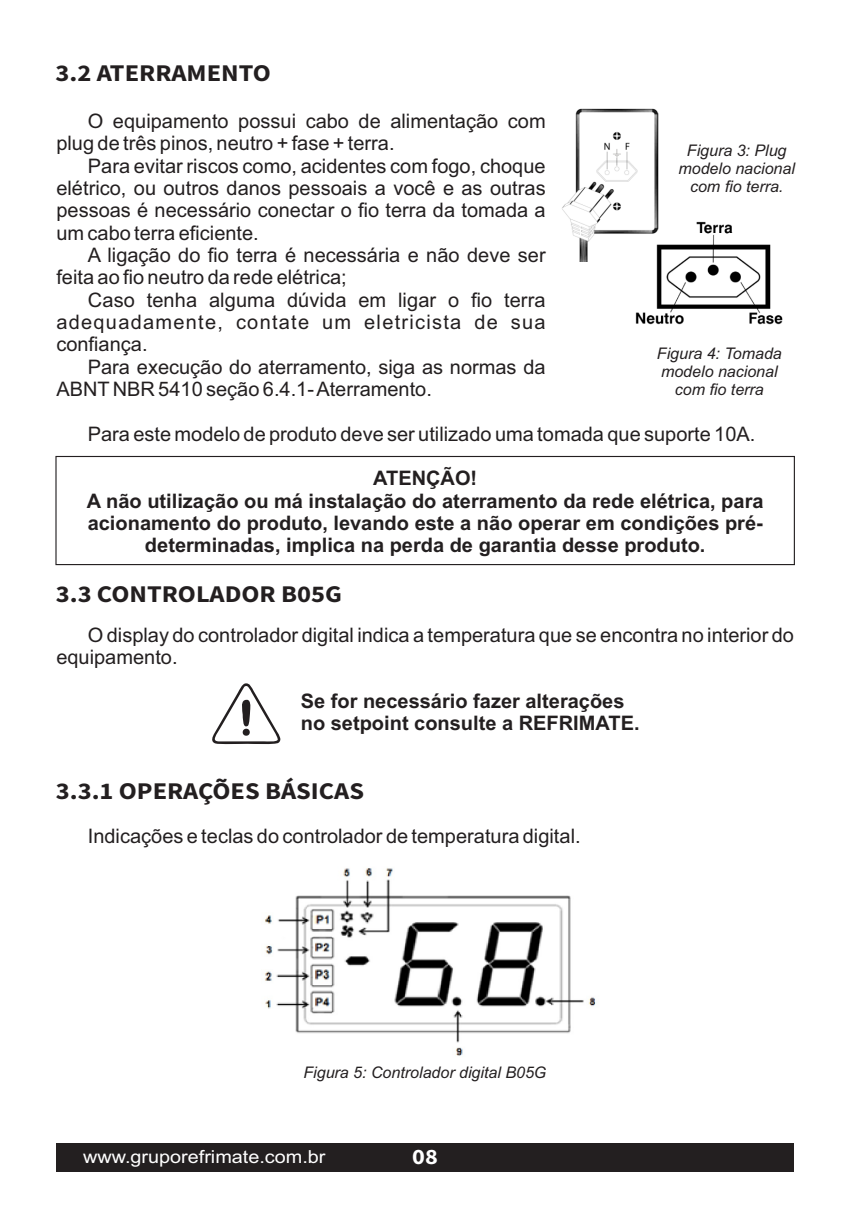
<style>
.page{position:relative;width:851px;height:1208px;background:#fff}
.page>*{position:absolute;margin:0;border:0;box-sizing:border-box;transform-origin:0 0}
.t1{font:700 24px "Source Sans Pro";color:#231f20;scale:1.1 1}
.t2{font:700 22px "Source Sans Pro";color:#fff;scale:1.1 1}
.t3{font:20px/22.4px "Arial";color:#231f20}
.t4{font:700 20px/22.4px "Arial";color:#231f20}
.t5{font:18px "Arial";color:#fff;scale:1.1 1}
.t6{font:italic 16px/17.8px "Arial";color:#231f20;text-align:center}
</style>
<div class="page">
<svg style="left:212px;top:683px;width:69px;height:62px"></svg>
<img style="left:265px;top:868px;width:331px;height:188px">
<div style="left:57px;top:1143px;width:737px;height:28px;background:#231f20"></div>
<img style="left:562px;top:108px;width:97px;height:153px">
<img style="left:632px;top:219px;width:151px;height:106px">
<div style="left:55px;top:456px;width:739px;height:109px;border:1px solid #231f20"></div>
<p class="t1" style="left:56px;top:63px;width:197px">3.2 ATERRAMENTO</p>
<p class="t3" style="left:56px;top:111px;width:490px;text-indent:31px">O equipamento possui cabo de alimentação com plug de três pinos, neutro + fase + terra.</p>
<p class="t3" style="left:56px;top:156px;width:490px;text-align:justify;text-indent:31px">Para evitar riscos como, acidentes com fogo, choque elétrico, ou outros danos pessoais a você e as outras pessoas é necessário conectar o fio terra da tomada a um cabo terra eficiente.</p>
<p class="t3" style="left:56px;top:245px;width:490px;text-indent:31px">A ligação do fio terra é necessária e não deve ser feita ao fio neutro da rede elétrica;</p>
<p class="t3" style="left:56px;top:290px;width:490px;text-align:justify;text-indent:31px">Caso tenha alguma dúvida em ligar o fio terra adequadamente, contate um eletricista de sua confiança.</p>
<p class="t3" style="left:56px;top:357px;width:490px;text-indent:31px">Para execução do aterramento, siga as normas da<br>ABNT NBR 5410 seção 6.4.1- Aterramento.</p>
<p class="t3" style="left:88px;top:424px;width:669px">Para este modelo de produto deve ser utilizado uma tomada que suporte 10A.</p>
<p class="t4" style="left:87px;top:469px;width:678px;text-align:center">ATENÇÃO!<br>A não utilização ou má instalação do aterramento da rede elétrica, para acionamento do produto, levando este a não operar em condições pré&shy;determinadas, implica na perda de garantia desse produto.</p>
<p class="t6" style="left:678px;top:143px;width:118px">Figura 3: Plug modelo nacional com fio terra.</p>
<p class="t6" style="left:656px;top:346px;width:126px">Figura 4: Tomada modelo nacional com fio terra</p>
<p class="t1" style="left:56px;top:583px;width:261px">3.3 CONTROLADOR B05G</p>
<p class="t3" style="left:56px;top:625px;width:739px;text-indent:31px">O display do controlador digital indica a temperatura que se encontra no interior do equipamento.</p>
<p class="t4" style="left:301px;top:691px;width:340px">Se for necessário fazer alterações no setpoint consulte a REFRIMATE.</p>
<p class="t1" style="left:56px;top:780px;width:282px">3.3.1 OPERAÇÕES BÁSICAS</p>
<p class="t3" style="left:88px;top:826px;width:494px">Indicações e teclas do controlador de temperatura digital.</p>
<p class="t6" style="left:303px;top:1064px;width:244px">Figura 5: Controlador digital B05G</p>
<p class="t5" style="left:83px;top:1150px;width:222px">www.gruporefrimate.com.br</p>
<p class="t2" style="left:412px;top:1148px;width:25px">08</p>
</div>
